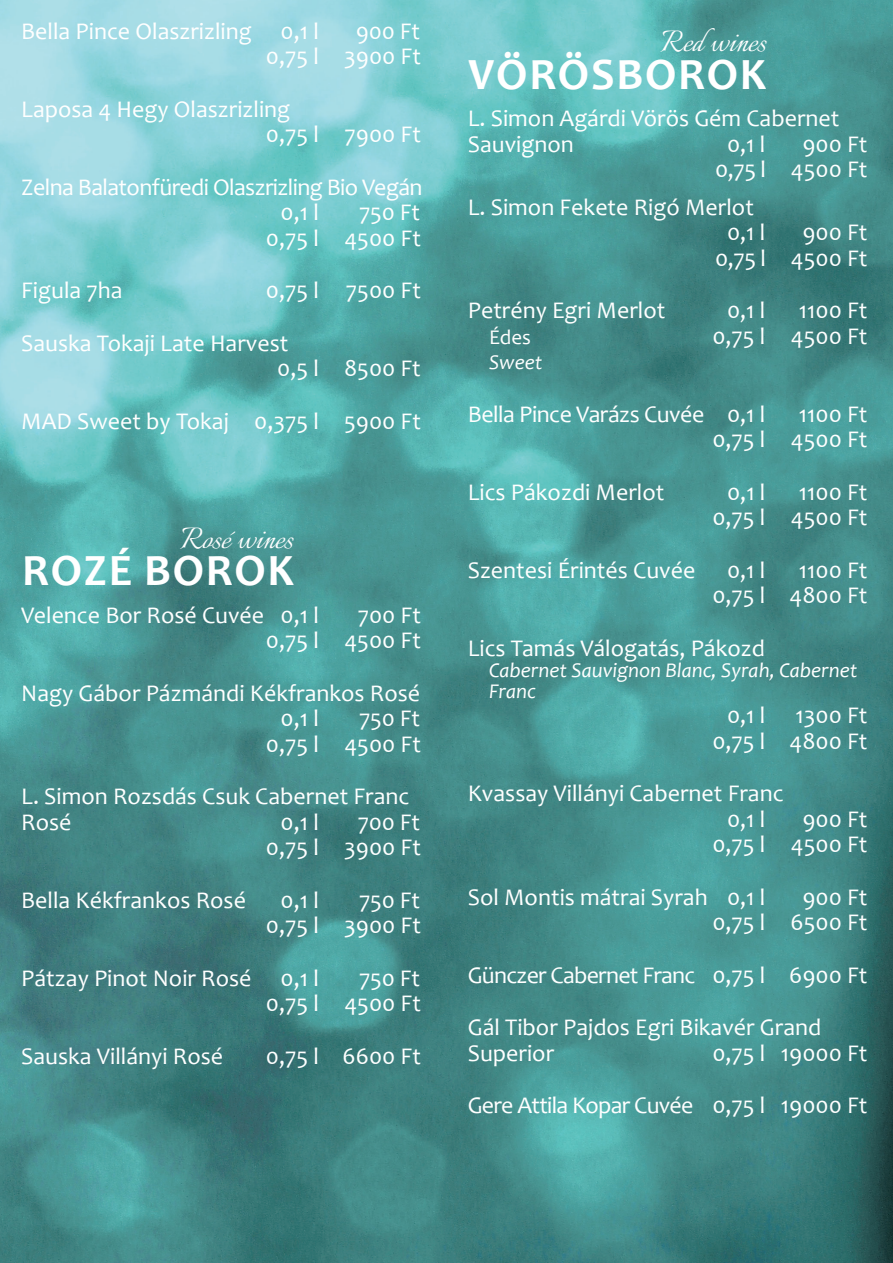
<style>
.page{position:relative;width:893px;height:1263px;background:#fff}
.page>*{position:absolute;margin:0;border:0;box-sizing:border-box;transform-origin:0 0}
.t1{font:700 45px "Candara";letter-spacing:.04em;color:#fff}
.t2{font:37.5px "Italianno";color:#fff}
.t3{font:24px/25.5px "Candara";color:#fff;text-align:right}
.t4{font:24px "Candara";letter-spacing:-.03em;color:#fff}
.t5{font:24px/25.5px "Candara";letter-spacing:-.025em;color:#fff}
.t6{font:24px "Candara";letter-spacing:-.02em;color:#fff}
.t7{font:italic 21px/21px "Candara";color:#fff}
.t8{font:21px "Candara";color:#fff}
</style>
<div class="page">
<img style="left:0;top:0;width:893px;height:1263px">
<p class="t3" style="left:21px;top:18px;width:299px">Bella Pince Olaszrizling 0,1 l</p>
<p class="t3" style="left:266px;top:18px;width:157px">900 Ft<br>0,75 l 3900 Ft</p>
<p class="t3" style="left:266px;top:96px;width:157px;text-align:left;text-indent:-245px">Laposa 4 Hegy Olaszrizling<br>0,75 l 7900 Ft</p>
<p class="t5" style="left:281px;top:174px;width:143px;text-indent:-259px">Zelna Balatonfüredi Olaszrizling Bio Vegán<br>0,1 l</p>
<p class="t3" style="left:266px;top:199px;width:157px">750 Ft<br>0,75 l 4500 Ft</p>
<p class="t3" style="left:21px;top:277px;width:103px">Figula 7ha</p>
<p class="t3" style="left:266px;top:277px;width:157px">0,75 l 7500 Ft</p>
<p class="t3" style="left:21px;top:330px;width:269px">Sauska Tokaji Late Harvest</p>
<p class="t3" style="left:277px;top:355px;width:145px">0,5 l 8500 Ft</p>
<p class="t3" style="left:21px;top:408px;width:401px">MAD Sweet by Tokaj 0,375 l 5900 Ft</p>
<p class="t2" style="left:180px;top:518px;width:115px">Rosé wines</p>
<p class="t1" style="left:22px;top:542px;width:273px">ROZÉ BOROK</p>
<p class="t3" style="left:21px;top:602px;width:299px">Velence Bor Rosé Cuvée 0,1 l</p>
<p class="t3" style="left:266px;top:602px;width:157px">700 Ft<br>0,75 l 4500 Ft</p>
<p class="t3" style="left:281px;top:680px;width:141px;text-align:left;text-indent:-259px">Nagy Gábor Pázmándi Kékfrankos Rosé<br>0,1 l</p>
<p class="t3" style="left:266px;top:705px;width:157px">750 Ft<br>0,75 l 4500 Ft</p>
<p class="t3" style="left:21px;top:783px;width:390px;text-align:left">L. Simon Rozsdás Csuk Cabernet Franc<br>Rosé</p>
<p class="t3" style="left:281px;top:809px;width:40px">0,1 l</p>
<p class="t3" style="left:266px;top:809px;width:157px">700 Ft<br>0,75 l 3900 Ft</p>
<p class="t3" style="left:21px;top:887px;width:226px">Bella Kékfrankos Rosé</p>
<p class="t3" style="left:281px;top:887px;width:40px">0,1 l</p>
<p class="t3" style="left:266px;top:887px;width:157px">750 Ft<br>0,75 l 3900 Ft</p>
<p class="t3" style="left:21px;top:965px;width:299px">Pátzay Pinot Noir Rosé 0,1 l</p>
<p class="t3" style="left:266px;top:965px;width:157px">750 Ft<br>0,75 l 4500 Ft</p>
<p class="t3" style="left:21px;top:1043px;width:203px">Sauska Villányi Rosé</p>
<p class="t3" style="left:266px;top:1043px;width:157px">0,75 l 6600 Ft</p>
<p class="t2" style="left:660px;top:21px;width:107px">Red wines</p>
<p class="t1" style="left:469px;top:46px;width:299px">VÖRÖSBOROK</p>
<p class="t3" style="left:468px;top:105px;width:373px;text-align:left">L. Simon Agárdi Vörös Gém Cabernet<br>Sauvignon</p>
<p class="t3" style="left:727px;top:131px;width:40px">0,1 l</p>
<p class="t3" style="left:802px;top:131px;width:67px">900 Ft</p>
<p class="t3" style="left:715px;top:156px;width:154px">0,75 l 4500 Ft</p>
<p class="t3" style="left:468px;top:194px;width:288px">L. Simon Fekete Rigó Merlot</p>
<p class="t3" style="left:727px;top:219px;width:40px">0,1 l</p>
<p class="t3" style="left:802px;top:219px;width:67px">900 Ft</p>
<p class="t3" style="left:715px;top:245px;width:154px">0,75 l 4500 Ft</p>
<p class="t3" style="left:468px;top:297px;width:199px">Petrény Egri Merlot</p>
<p class="t3" style="left:727px;top:297px;width:40px">0,1 l</p>
<p class="t3" style="left:799px;top:297px;width:70px">1100 Ft</p>
<p class="t8" style="left:489px;top:324px;width:44px">Édes</p>
<p class="t3" style="left:712px;top:323px;width:157px">0,75 l 4500 Ft</p>
<p class="t7" style="left:489px;top:352px;width:55px">Sweet</p>
<p class="t6" style="left:468px;top:399px;width:299px">Bella Pince Varázs Cuvée 0,1 l</p>
<p class="t3" style="left:799px;top:401px;width:70px">1100 Ft</p>
<p class="t3" style="left:712px;top:426px;width:157px">0,75 l 4500 Ft</p>
<p class="t3" style="left:468px;top:479px;width:198px">Lics Pákozdi Merlot</p>
<p class="t3" style="left:727px;top:479px;width:40px">0,1 l</p>
<p class="t3" style="left:799px;top:479px;width:70px">1100 Ft</p>
<p class="t3" style="left:712px;top:504px;width:157px">0,75 l 4500 Ft</p>
<p class="t3" style="left:468px;top:557px;width:229px">Szentesi Érintés Cuvée</p>
<p class="t3" style="left:727px;top:557px;width:40px">0,1 l</p>
<p class="t3" style="left:799px;top:557px;width:70px">1100 Ft</p>
<p class="t3" style="left:712px;top:582px;width:157px">0,75 l 4800 Ft</p>
<p class="t3" style="left:468px;top:635px;width:299px">Lics Tamás Válogatás, Pákozd</p>
<p class="t7" style="left:489px;top:659px;width:370px">Cabernet Sauvignon Blanc, Syrah, Cabernet<br>Franc</p>
<p class="t3" style="left:727px;top:702px;width:40px">0,1 l</p>
<p class="t3" style="left:795px;top:702px;width:73px">1300 Ft</p>
<p class="t3" style="left:712px;top:728px;width:157px">0,75 l 4800 Ft</p>
<p class="t3" style="left:468px;top:780px;width:317px">Kvassay Villányi Cabernet Franc</p>
<p class="t3" style="left:727px;top:806px;width:40px">0,1 l</p>
<p class="t3" style="left:802px;top:806px;width:67px">900 Ft</p>
<p class="t3" style="left:712px;top:831px;width:157px">0,75 l 4500 Ft</p>
<p class="t3" style="left:468px;top:884px;width:299px">Sol Montis mátrai Syrah 0,1 l</p>
<p class="t3" style="left:802px;top:884px;width:67px">900 Ft</p>
<p class="t3" style="left:712px;top:909px;width:157px">0,75 l 6500 Ft</p>
<p class="t4" style="left:468px;top:960px;width:401px">Günczer Cabernet Franc 0,75 l 6900 Ft</p>
<p class="t3" style="left:468px;top:1014px;width:355px;text-align:left">Gál Tibor Pajdos Egri Bikavér Grand<br>Superior</p>
<p class="t3" style="left:712px;top:1040px;width:157px">0,75 l 19000 Ft</p>
<p class="t4" style="left:468px;top:1090px;width:401px">Gere Attila Kopar Cuvée 0,75 l 19000 Ft</p>
</div>
